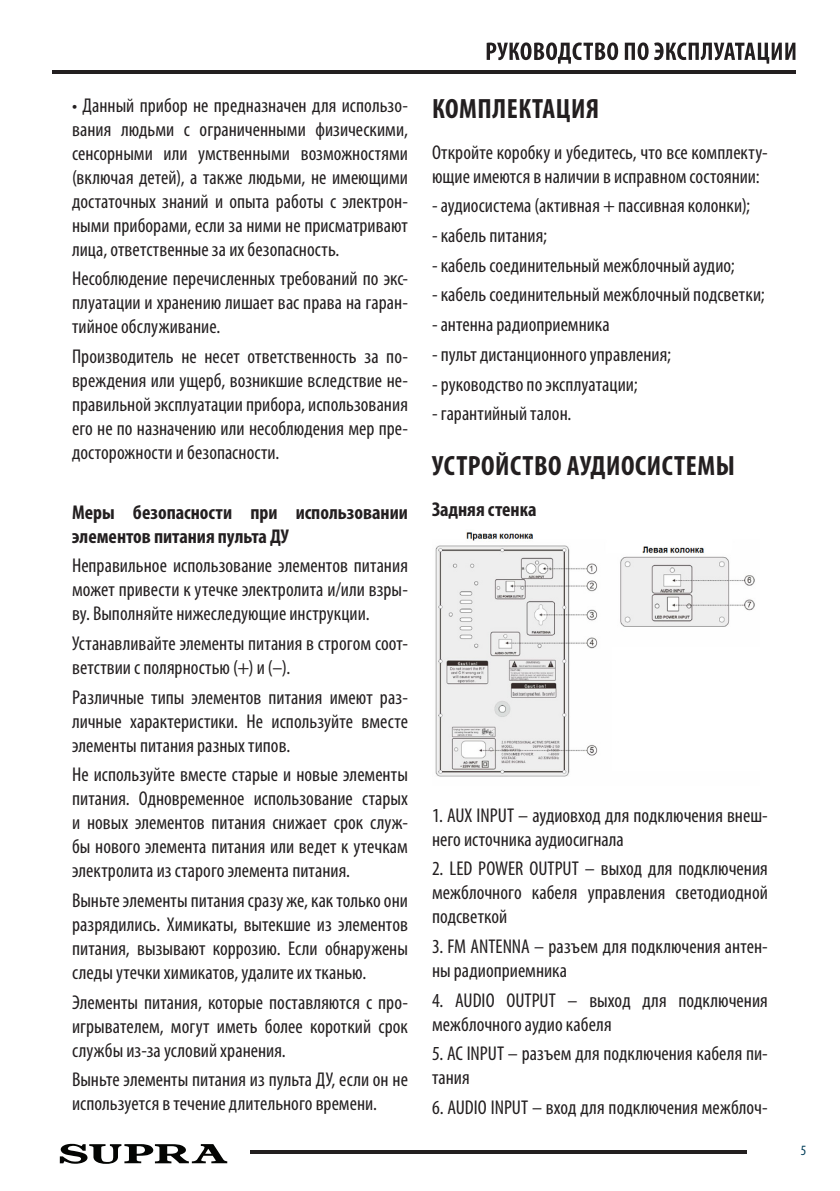
<style>
.page{position:relative;width:840px;height:1191px;background:#fff}
.page>*{position:absolute;margin:0;border:0;box-sizing:border-box;transform-origin:0 0}
.t1{font:700 condensed 28px "Myriad Pro";letter-spacing:.02em;color:#231f20}
.Основной_текст{font:condensed 20px/24px "Myriad Pro";color:#231f20;text-align:justify}
.внимание{font:700 condensed 20px/24px "Myriad Pro";color:#231f20}
.t2{font:condensed 14.2px "Myriad Pro";color:#013d59}
</style>
<div class="page">
<svg style="left:486px;top:42px;width:131px;height:22px"></svg>
<svg style="left:624px;top:42px;width:171px;height:22px"></svg>
<hr style="left:52px;top:70px;width:743px;height:3px;background:#231f20">
<hr style="left:249px;top:1150px;width:496px;height:4px;background:#231f20">
<svg style="left:60px;top:1143px;width:167px;height:20px"></svg>
<img style="left:435px;top:532px;width:320px;height:245px">
<p class="Основной_текст" style="left:72px;top:93px;width:337px">• Данный прибор не предназначен для использо&shy;вания людьми с ограниченными физическими, сенсорными или умственными возможностями (включая детей), а также людьми, не имеющими достаточных знаний и опыта работы с электрон&shy;ными приборами, если за ними не присматривают лица, ответственные за их безопасность.</p>
<p class="Основной_текст" style="left:72px;top:267px;width:337px">Несоблюдение перечисленных требований по экс&shy;плуатации и хранению лишает вас права на гаран&shy;тийное обслуживание.</p>
<p class="Основной_текст" style="left:72px;top:345px;width:337px">Производитель не несет ответственность за по&shy;вреждения или ущерб, возникшие вследствие не&shy;правильной эксплуатации прибора, использования его не по назначению или несоблюдения мер пре&shy;досторожности и безопасности.</p>
<p class="внимание" style="left:72px;top:500px;width:337px">Меры безопасности при использовании элементов питания пульта ДУ</p>
<p class="Основной_текст" style="left:72px;top:554px;width:337px">Неправильное использование элементов питания может привести к утечке электролита и/или взры&shy;ву. Выполняйте нижеследующие инструкции.</p>
<p class="Основной_текст" style="left:72px;top:631px;width:337px">Устанавливайте элементы питания в строгом соот&shy;ветствии с полярностью (+) и (–).</p>
<p class="Основной_текст" style="left:72px;top:685px;width:337px">Различные типы элементов питания имеют раз&shy;личные характеристики. Не используйте вместе элементы питания разных типов.</p>
<p class="Основной_текст" style="left:72px;top:763px;width:337px">Не используйте вместе старые и новые элементы питания. Одновременное использование старых и новых элементов питания снижает срок служ&shy;бы нового элемента питания или ведет к утечкам электролита из старого элемента питания.</p>
<p class="Основной_текст" style="left:72px;top:888px;width:337px">Выньте элементы питания сразу же, как только они разрядились. Химикаты, вытекшие из элементов питания, вызывают коррозию. Если обнаружены следы утечки химикатов, удалите их тканью.</p>
<p class="Основной_текст" style="left:72px;top:990px;width:337px">Элементы питания, которые поставляются с про&shy;игрывателем, могут иметь более короткий срок службы из-за условий хранения.</p>
<p class="Основной_текст" style="left:72px;top:1068px;width:337px">Выньте элементы питания из пульта ДУ, если он не используется в течение длительного времени.</p>
<h1 class="t1" style="left:432px;top:93px;width:168px">КОМПЛЕКТАЦИЯ</h1>
<p class="Основной_текст" style="left:432px;top:140px;width:337px">Откройте коробку и убедитесь, что все комплекту&shy;ющие имеются в наличии в исправном состоянии:</p>
<p class="Основной_текст" style="left:432px;top:194px;width:319px">- аудиосистема (активная + пассивная колонки);</p>
<p class="Основной_текст" style="left:432px;top:224px;width:117px">- кабель питания;</p>
<p class="Основной_текст" style="left:432px;top:253px;width:304px">- кабель соединительный межблочный аудио;</p>
<p class="Основной_текст" style="left:432px;top:283px;width:334px">- кабель соединительный межблочный подсветки;</p>
<p class="Основной_текст" style="left:432px;top:313px;width:179px">- антенна радиоприемника</p>
<p class="Основной_текст" style="left:432px;top:342px;width:240px">- пульт дистанционного управления;</p>
<p class="Основной_текст" style="left:432px;top:372px;width:207px">- руководство по эксплуатации;</p>
<p class="Основной_текст" style="left:432px;top:402px;width:141px">- гарантийный талон.</p>
<h1 class="t1" style="left:432px;top:450px;width:304px">УСТРОЙСТВО АУДИОСИСТЕМЫ</h1>
<p class="внимание" style="left:432px;top:497px;width:106px">Задняя стенка</p>
<p class="Основной_текст" style="left:432px;top:803px;width:337px">1. AUX INPUT – аудиовход для подключения внеш&shy;него источника аудиосигнала</p>
<p class="Основной_текст" style="left:432px;top:857px;width:337px">2. LED POWER OUTPUT – выход для подключения межблочного кабеля управления светодиодной подсветкой</p>
<p class="Основной_текст" style="left:432px;top:934px;width:337px">3. FM ANTENNA – разъем для подключения антен&shy;ны радиоприемника</p>
<p class="Основной_текст" style="left:432px;top:988px;width:337px">4. AUDIO OUTPUT – выход для подключения межблочного аудио кабеля</p>
<p class="Основной_текст" style="left:432px;top:1042px;width:337px">5. AC INPUT – разъем для подключения кабеля пи&shy;тания</p>
<p class="Основной_текст" style="left:432px;top:1095px;width:337px">6. AUDIO INPUT – вход для подключения межблоч-</p>
<p class="t2" style="left:800px;top:1142px;width:7px">5</p>
</div>
